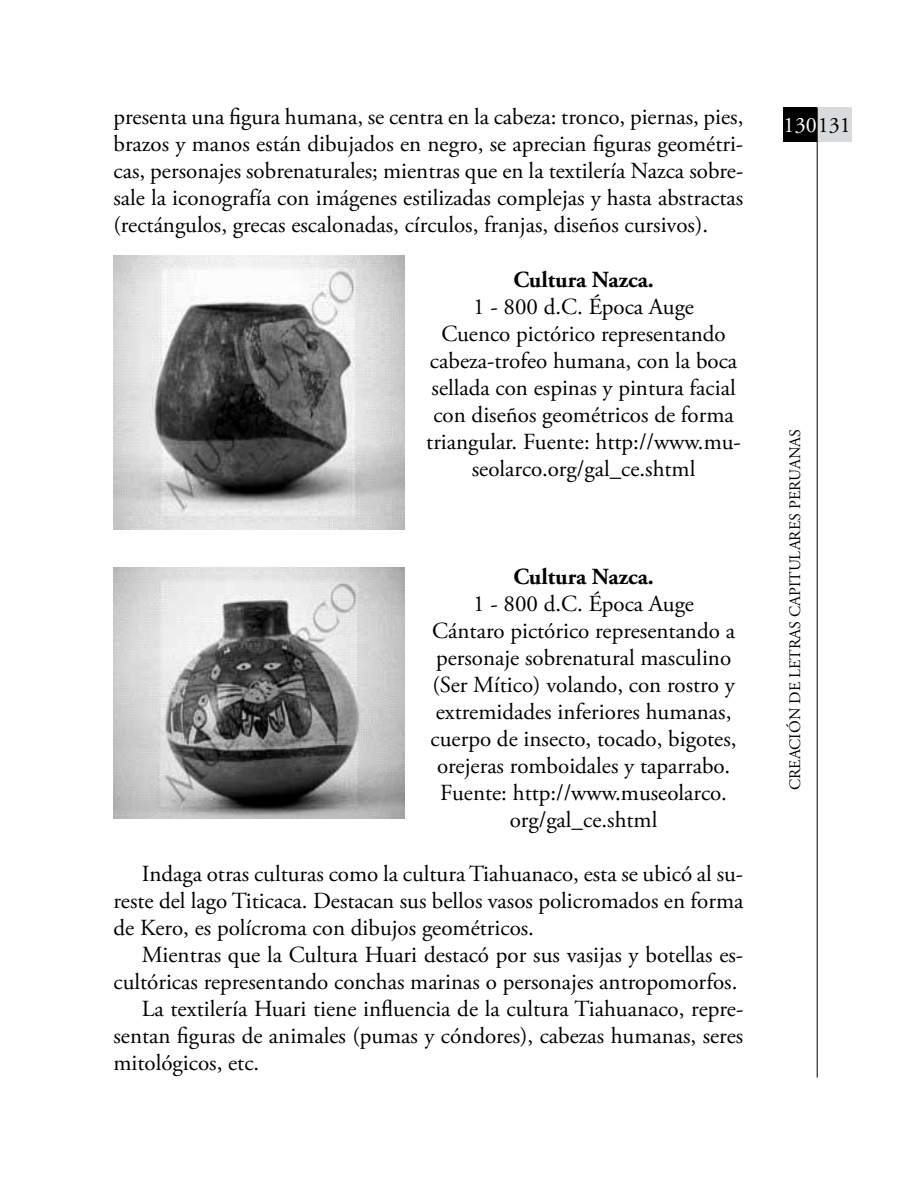
<style>
.page{position:relative;width:908px;height:1191px;background:#fff}
.page>*{position:absolute;margin:0;border:0;box-sizing:border-box;transform-origin:0 0}
.t1{font:23px/27px "Adobe Garamond Pro";color:#000;text-align:justify}
.t2{font:700 23px "Adobe Garamond Pro";color:#000}
.t3{font:22px "Adobe Garamond Pro";color:#fff}
.t4{font:16px "Adobe Garamond Pro";color:#000}
.s1{color:#000}
</style>
<div class="page">
<div style="left:782px;top:108px;width:34px;height:34px;background:#000"></div>
<div style="left:816px;top:108px;width:34px;height:34px;background:#d9dadb"></div>
<hr style="left:816px;top:108px;width:1px;height:969px;background:#000">
<img style="left:113px;top:568px;width:291px;height:250px">
<img style="left:113px;top:255px;width:291px;height:274px">
<p class="t1" style="left:113px;top:104px;width:631px">presenta una figura humana, se centra en la cabeza: tronco, piernas, pies, brazos y manos están dibujados en negro, se aprecian figuras geométri&shy;cas, personajes sobrenaturales; mientras que en la textilería Nazca sobre&shy;sale la iconografía con imágenes estilizadas complejas y hasta abstractas (rectángulos, grecas escalonadas, círculos, franjas, diseños cursivos).</p>
<p class="t2" style="left:513px;top:266px;width:142px">Cultura Nazca.</p>
<p class="t1" style="left:426px;top:293px;width:316px;text-align:center">1 - 800 d.C. Época Auge<br>Cuenco pictórico representando cabeza-trofeo humana, con la boca sellada con espinas y pintura facial con diseños geométricos de forma triangular. Fuente: http://www.mu&shy;seolarco.org/gal_ce.shtml</p>
<p class="t2" style="left:513px;top:563px;width:142px">Cultura Nazca.</p>
<p class="t1" style="left:430px;top:590px;width:307px;text-align:center">1 - 800 d.C. Época Auge<br>Cántaro pictórico representando a personaje sobrenatural masculino (Ser Mítico) volando, con rostro y extremidades inferiores humanas, cuerpo de insecto, tocado, bigotes, orejeras romboidales y taparrabo.<br>Fuente: http://www.museolarco. org/gal_ce.shtml</p>
<p class="t1" style="left:113px;top:860px;width:631px;text-indent:28px">Indaga otras culturas como la cultura Tiahuanaco, esta se ubicó al su&shy;reste del lago Titicaca. Destacan sus bellos vasos policromados en forma de Kero, es polícroma con dibujos geométricos.</p>
<p class="t1" style="left:142px;top:941px;width:602px">Mientras que la Cultura Huari destacó por sus vasijas y botellas es-</p>
<p class="t1" style="left:113px;top:968px;width:625px">cultóricas representando conchas marinas o personajes antropomorfos.</p>
<p class="t1" style="left:142px;top:995px;width:602px">La textilería Huari tiene influencia de la cultura Tiahuanaco, repre-</p>
<p class="t1" style="left:113px;top:1022px;width:631px">sentan figuras de animales (pumas y cóndores), cabezas humanas, seres</p>
<p class="t1" style="left:113px;top:1049px;width:147px">mitológicos, etc.</p>
<p class="t3" style="left:783px;top:112px;width:69px">130<span class="s1">131</span></p>
<p class="t4" style="left:785px;top:790px;width:363px;rotate:-90deg">CREACIÓN DE LETRAS CAPITULARES PERUANAS</p>
</div>
